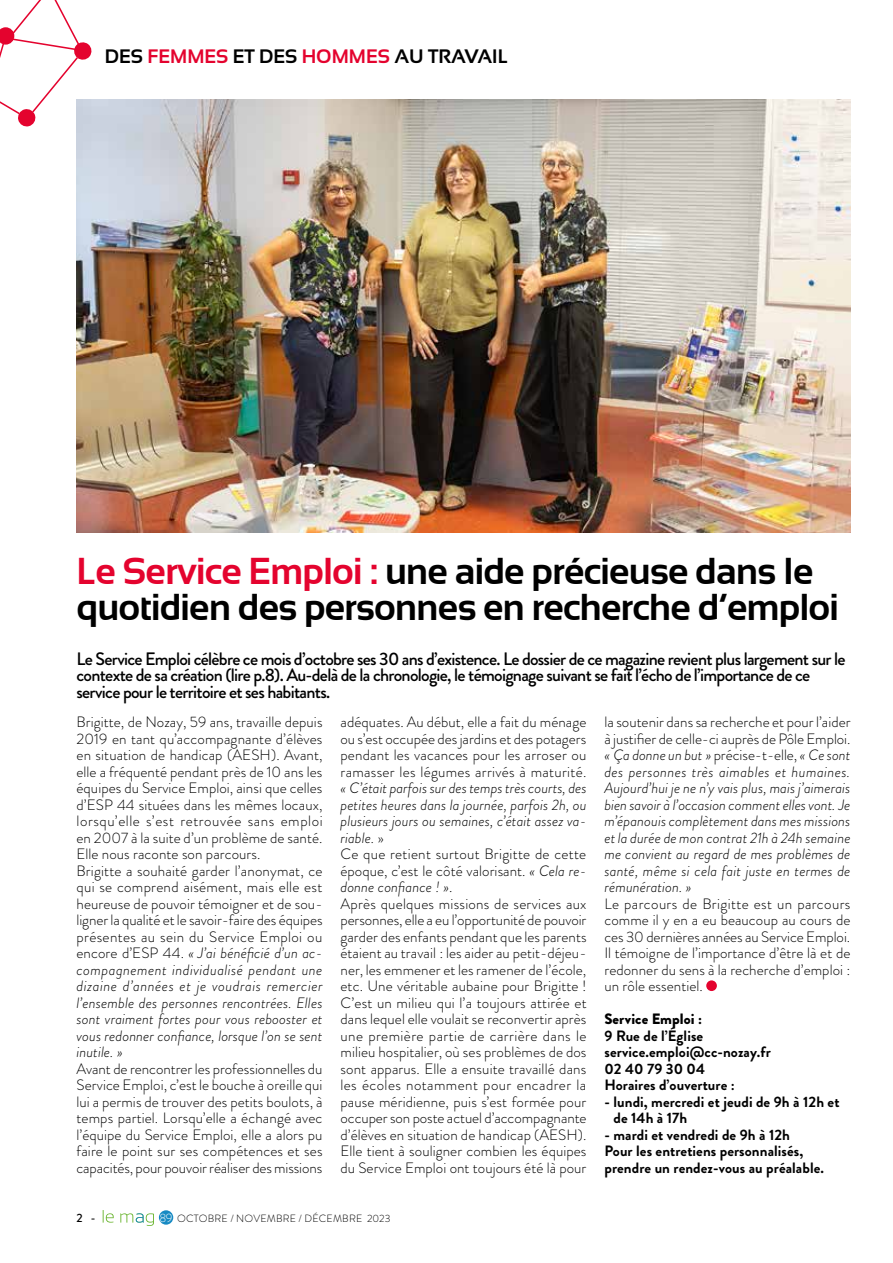
<style>
.page{position:relative;width:893px;height:1263px;background:#fff}
.page>*{position:absolute;margin:0;border:0;box-sizing:border-box;transform-origin:0 0}
.t1{font:700 37.5px/36px "Sansation";letter-spacing:-.02em;color:#000}
.t2{font:700 19.5px "Sansation";color:#000}
.t3{font:500 18px/16.5px "Brandon Grotesque";letter-spacing:-.04em;color:#000}
.t4{font:300 15px/16.5px "Brandon Grotesque";letter-spacing:.005em;color:#000;text-align:justify}
.t5{font:italic 300 15px/16.5px "Brandon Grotesque";letter-spacing:.01em;color:#000;text-align:justify}
.t6{font:700 15px/16.5px "Brandon Grotesque";letter-spacing:.005em;color:#000}
.t7{font:900 15px "Brandon Grotesque";letter-spacing:.005em;color:#000}
.t8{font:500 12px "Brandon Grotesque";color:#000}
.t9{font:300 10.5px "Brandon Grotesque";letter-spacing:.02em;color:#000}
.s1{color:#e4032e}
.s2{font-style:italic}
.s3{font-size:12px;color:#fff}
.s4{font-style:normal}
</style>
<div class="page">
<svg style="left:0;top:0;width:93px;height:127px"></svg>
<div style="left:159px;top:1210px;width:14px;height:15px;background:#178ac3;border-radius:50%"></div>
<svg style="left:103px;top:1210px;width:51px;height:16px"></svg>
<div style="left:706px;top:980px;width:11px;height:11px;background:#e4032e;border-radius:50%"></div>
<img style="left:77px;top:100px;width:773px;height:432px">
<h2 class="t2" style="left:105px;top:45px;width:405px">DES <span class="s1">FEMMES</span> ET DES <span class="s1">HOMMES</span> AU TRAVAIL</h2>
<h1 class="t1" style="left:77px;top:553px;width:764px"><span class="s1">Le Service Emploi :</span> une aide précieuse dans le quotidien des personnes en recherche d’emploi</h1>
<p class="t3" style="left:77px;top:651px;width:770px">Le Service Emploi célèbre ce mois d’octobre ses 30 ans d’existence. Le dossier de ce magazine revient plus largement sur le contexte de sa création (lire p.8). Au-delà de la chronologie, le témoignage suivant se fait l’écho de l’importance de ce service pour le territoire et ses habitants.</p>
<p class="t4" style="left:77px;top:714px;width:248px;text-align:left">Brigitte, de Nozay, 59 ans, travaille depuis 2019 en tant qu’accompagnante d’élèves en situation de handicap (AESH). Avant, elle a fréquenté pendant près de 10 ans les équipes du Service Emploi, ainsi que celles d’ESP 44 situées dans les mêmes locaux, lorsqu’elle s’est retrouvée sans emploi en 2007 à la suite d’un problème de santé.<br>Elle nous raconte son parcours.<br>Brigitte a souhaité garder l’anonymat, ce qui se comprend aisément, mais elle est heureuse de pouvoir témoigner et de sou&shy;ligner la qualité et le savoir-faire des équipes présentes au sein du Service Emploi ou encore d’ESP 44. <span class="s2">« J’ai bénéficié d’un ac&shy;compagnement individualisé pendant une dizaine d’années et je voudrais remercier l’ensemble des personnes rencontrées. Elles sont vraiment fortes pour vous rebooster et vous redonner confiance, lorsque l’on se sent inutile. »</span></p>
<p class="t4" style="left:77px;top:1060px;width:248px">Avant de rencontrer les professionnelles du Service Emploi, c’est le bouche à oreille qui lui a permis de trouver des petits boulots, à temps partiel. Lorsqu’elle a échangé avec l’équipe du Service Emploi, elle a alors pu faire le point sur ses compétences et ses capacités, pour pouvoir réaliser des missions</p>
<p class="t4" style="left:340px;top:714px;width:247px">adéquates. Au début, elle a fait du ménage ou s’est occupée des jardins et des potagers pendant les vacances pour les arroser ou ramasser les légumes arrivés à maturité.</p>
<p class="t4" style="left:340px;top:780px;width:248px;text-align:left"><span class="s2">« C’était parfois sur des temps très courts, des petites heures dans la journée, parfois 2h, ou plusieurs jours ou semaines, c’était assez va&shy;riable.</span> »<br>Ce que retient surtout Brigitte de cette époque, c’est le côté valorisant. <span class="s2">« Cela re&shy;donne confiance ! »</span>.<br>Après quelques missions de services aux personnes, elle a eu l’opportunité de pouvoir garder des enfants pendant que les parents étaient au travail : les aider au petit-déjeu&shy;ner, les emmener et les ramener de l’école, etc. Une véritable aubaine pour Brigitte !<br>C’est un milieu qui l’a toujours attirée et dans lequel elle voulait se reconvertir après une première partie de carrière dans le milieu hospitalier, où ses problèmes de dos sont apparus. Elle a ensuite travaillé dans les écoles notamment pour encadrer la pause méridienne, puis s’est formée pour occuper son poste actuel d’accompagnante d’élèves en situation de handicap (AESH).<br>Elle tient à souligner combien les équipes du Service Emploi ont toujours été là pour</p>
<p class="t8" style="left:77px;top:1210px;width:20px">2 -</p>
<p class="t9" style="left:160px;top:1211px;width:232px"><span class="s3">89</span> OCTOBRE / NOVEMBRE / DÉCEMBRE 2023</p>
<p class="t5" style="left:604px;top:714px;width:248px"><span class="s4">la soutenir dans sa recherche et pour l’aider à justifier de celle-ci auprès de Pôle Emploi. </span>« Ça donne un but » <span class="s4">précise-t-elle,</span> « Ce sont des personnes très aimables et humaines.<br>Aujourd’hui je ne n’y vais plus, mais j’aimerais bien savoir à l’occasion comment elles vont. Je m’épanouis complètement dans mes missions et la durée de mon contrat 21h à 24h semaine me convient au regard de mes problèmes de santé, même si cela fait juste en termes de rémunération. »</p>
<p class="t4" style="left:604px;top:895px;width:247px">Le parcours de Brigitte est un parcours comme il y en a eu beaucoup au cours de ces 30 dernières années au Service Emploi.<br>Il témoigne de l’importance d’être là et de redonner du sens à la recherche d’emploi : un rôle essentiel.</p>
<p class="t7" style="left:604px;top:1008px;width:99px">Service Emploi :</p>
<p class="t6" style="left:604px;top:1027px;width:168px">9 Rue de l’Église service.emploi@cc-nozay.fr<br>02 40 79 30 04<br>Horaires d’ouverture :</p>
<p class="t6" style="left:613px;top:1093px;width:228px;text-indent:-9px">- lundi, mercredi et jeudi de 9h à 12h et de 14h à 17h</p>
<p class="t6" style="left:604px;top:1126px;width:221px">- mardi et vendredi de 9h à 12h<br>Pour les entretiens personnalisés, prendre un rendez-vous au préalable.</p>
</div>
